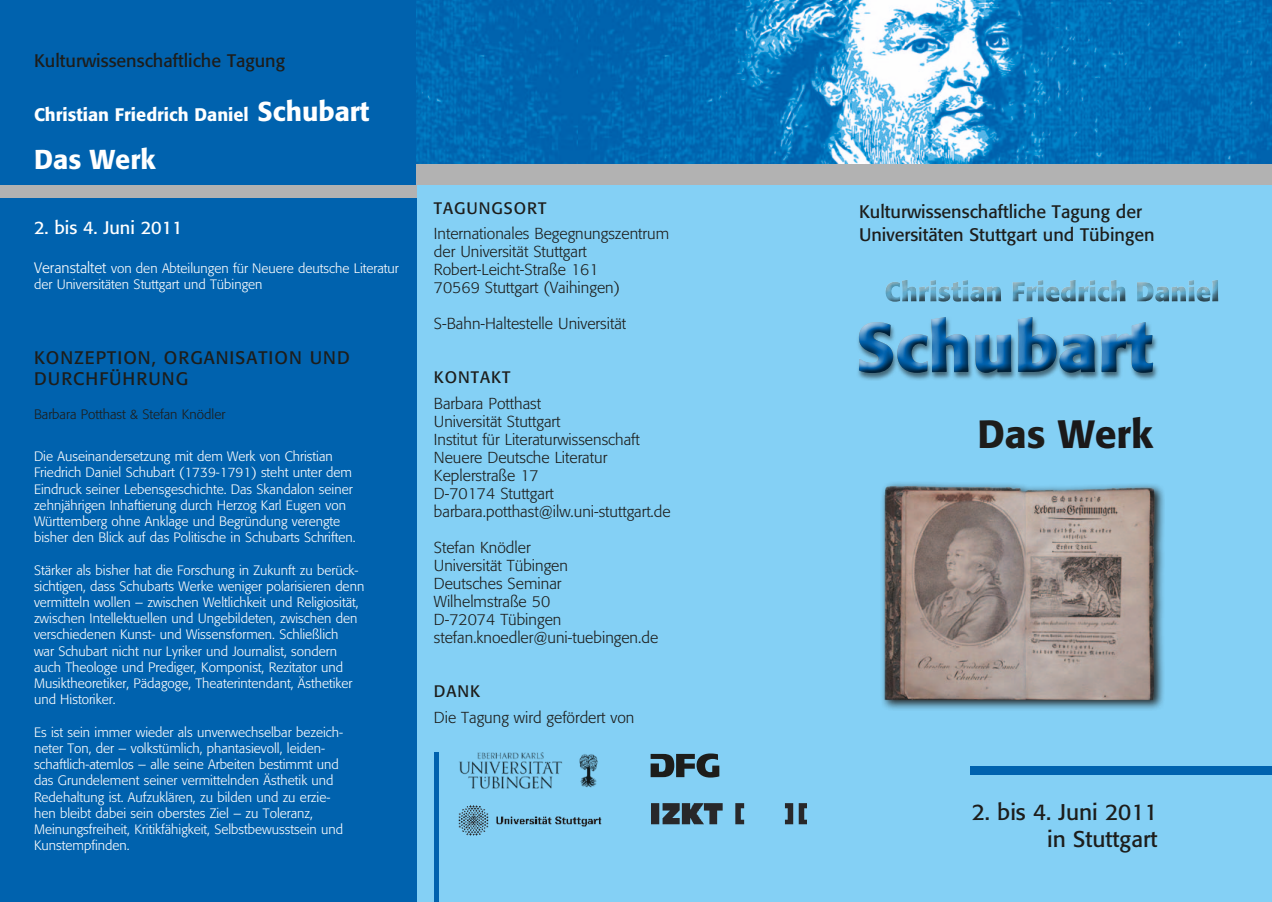
<style>
.page{position:relative;width:1272px;height:902px;background:#fff}
.page>*{position:absolute;margin:0;border:0;box-sizing:border-box;transform-origin:0 0}
.t1{font:500 39px "Formata";color:#1a191a}
.t2{font:500 27px "Formata";color:#fff}
.t3{font:22.5px/27px "Formata";color:#1d1d1b;text-align:right}
.t4{font:18px/22.5px "Formata";color:#1d1d1b}
.t5{font:18px/21.6px "Formata";letter-spacing:.06em;color:#1d1d1b}
.t6{font:500 18px "Formata";color:#fff}
.t7{font:18px "Formata";color:#fff}
.t8{font:16.5px "Formata";letter-spacing:.06em;color:#1d1d1b}
.t9{font:300 15.75px/18px "Formata";color:#1d1d1b}
.t10{font:300 13.5px/16.2px "Formata";color:#fff}
.t11{font:300 13.5px "Formata";color:#1d1d1b}
.s1{font-size:27px}
.s2{font-size:15px}
.s3{color:#1d1d1b}
</style>
<div class="page">
<div style="left:417px;top:0;width:854px;height:901px;background:#84d0f5"></div>
<img style="left:651px;top:803px;width:155px;height:22px">
<img style="left:458px;top:805px;width:144px;height:31px">
<div style="left:0;top:0;width:417px;height:901px;background:#0062ae"></div>
<hr style="left:434px;top:752px;width:4px;height:149px;background:#0062ae">
<div style="left:417px;top:163px;width:854px;height:21px;background:#b2b2b2"></div>
<div style="left:970px;top:765px;width:301px;height:9px;background:#0062ae"></div>
<svg style="left:650px;top:753px;width:69px;height:24px"></svg>
<div style="left:852px;top:313px;width:314px;height:75px;background:#1d1d1b;opacity:.75"></div>
<img style="left:417px;top:0;width:854px;height:163px">
<div style="left:0;top:185px;width:417px;height:12px;background:#b2b2b2"></div>
<div style="left:879px;top:480px;width:286px;height:230px;background:#1d1d1b;opacity:.92"></div>
<img style="left:884px;top:486px;width:270px;height:214px">
<div style="left:878px;top:272px;width:350px;height:40px;background:#1d1d1b;opacity:.75"></div>
<img style="left:459px;top:752px;width:139px;height:37px">
<h3 class="t4" style="left:34px;top:50px;width:252px">Kulturwissenschaftliche Tagung</h3>
<h3 class="t6" style="left:34px;top:104px;width:337px">Christian Friedrich Daniel <span class="s1">Schubart</span></h3>
<h2 class="t2" style="left:34px;top:143px;width:123px">Das Werk</h2>
<h3 class="t7" style="left:34px;top:216px;width:150px">2. bis 4. Juni 2011</h3>
<p class="t10" style="left:34px;top:260px;width:366px"><span class="s2">Veranstaltet</span> von den Abteilungen für Neuere deutsche Literatur der Universitäten Stuttgart und Tübingen</p>
<h3 class="t5" style="left:34px;top:346px;width:317px">KONZEPTION, ORGANISATION UND<br>DURCHFÜHRUNG</h3>
<p class="t11" style="left:34px;top:407px;width:193px">Barbara Potthast &amp; Stefan Knödler</p>
<p class="t10" style="left:34px;top:448px;width:323px">Die Auseinandersetzung mit dem Werk von Christian Friedrich Daniel Schubart (1739-1791) steht unter dem Eindruck seiner Lebensgeschichte. Das Skandalon seiner zehnjährigen Inhaftierung durch Herzog Karl Eugen von Württemberg ohne Anklage und Begründung verengte bisher den Blick auf das Politische in Schubarts Schriften.</p>
<p class="t10" style="left:34px;top:561px;width:332px">Stärker als bisher hat die Forschung in Zukunft zu berück&shy;sichtigen, dass Schubarts Werke weniger polarisieren denn vermitteln wollen – zwischen Weltlichkeit und Religiosität, zwischen Intellektuellen und Ungebildeten, zwischen den verschiedenen Kunst- und Wissensformen. Schließlich<br>war Schubart nicht nur Lyriker und Journalist, sondern auch Theologe und Prediger, Komponist, Rezitator und Musiktheoretiker, Pädagoge, Theaterintendant, Ästhetiker und Historiker.</p>
<p class="t10" style="left:34px;top:723px;width:310px">Es ist sein immer wieder als unverwechselbar bezeich&shy;neter Ton, der – volkstümlich, phantasievoll, leiden&shy;schaftlich-atemlos – alle seine Arbeiten bestimmt und das Grundelement seiner vermittelnden Ästhetik und Redehaltung ist. Aufzuklären, zu bilden und zu erzie&shy;hen bleibt dabei sein oberstes Ziel – zu Toleranz, Meinungsfreiheit, Kritikfähigkeit, Selbstbewusstsein und Kunstempfinden.</p>
<p class="t8" style="left:434px;top:198px;width:114px">TAGUNGSORT</p>
<p class="t9" style="left:434px;top:225px;width:237px">Internationales Begegnungszentrum der Universität Stuttgart<br>Robert-Leicht-Straße 161<br>70569 Stuttgart (Vaihingen)</p>
<p class="t9" style="left:434px;top:315px;width:194px">S-Bahn-Haltestelle Universität</p>
<p class="t8" style="left:434px;top:367px;width:78px">KONTAKT</p>
<p class="t9" style="left:434px;top:394px;width:238px">Barbara Potthast<br>Universität Stuttgart<br>Institut für Literaturwissenschaft<br>Neuere Deutsche Literatur<br>Keplerstraße 17<br>D-70174 Stuttgart barbara.potthast@ilw.uni-stuttgart.de</p>
<p class="t9" style="left:434px;top:538px;width:226px">Stefan Knödler<br>Universität Tübingen<br>Deutsches Seminar<br>Wilhelmstraße 50<br>D-72074 Tübingen stefan.knoedler@uni-tuebingen.de</p>
<p class="t8" style="left:434px;top:681px;width:48px">DANK</p>
<p class="t9" style="left:434px;top:708px;width:202px">Die Tagung wird gefördert von</p>
<h3 class="t4" style="left:859px;top:200px;width:297px">Kulturwissenschaftliche Tagung der<br>Universitäten Stuttgart und Tübingen</h3>
<h1 class="t1" style="left:977px;top:410px;width:177px"><span class="s3">Das</span> Werk</h1>
<h3 class="t3" style="left:971px;top:798px;width:187px">2. bis 4. Juni 2011 in Stuttgart</h3>
</div>
